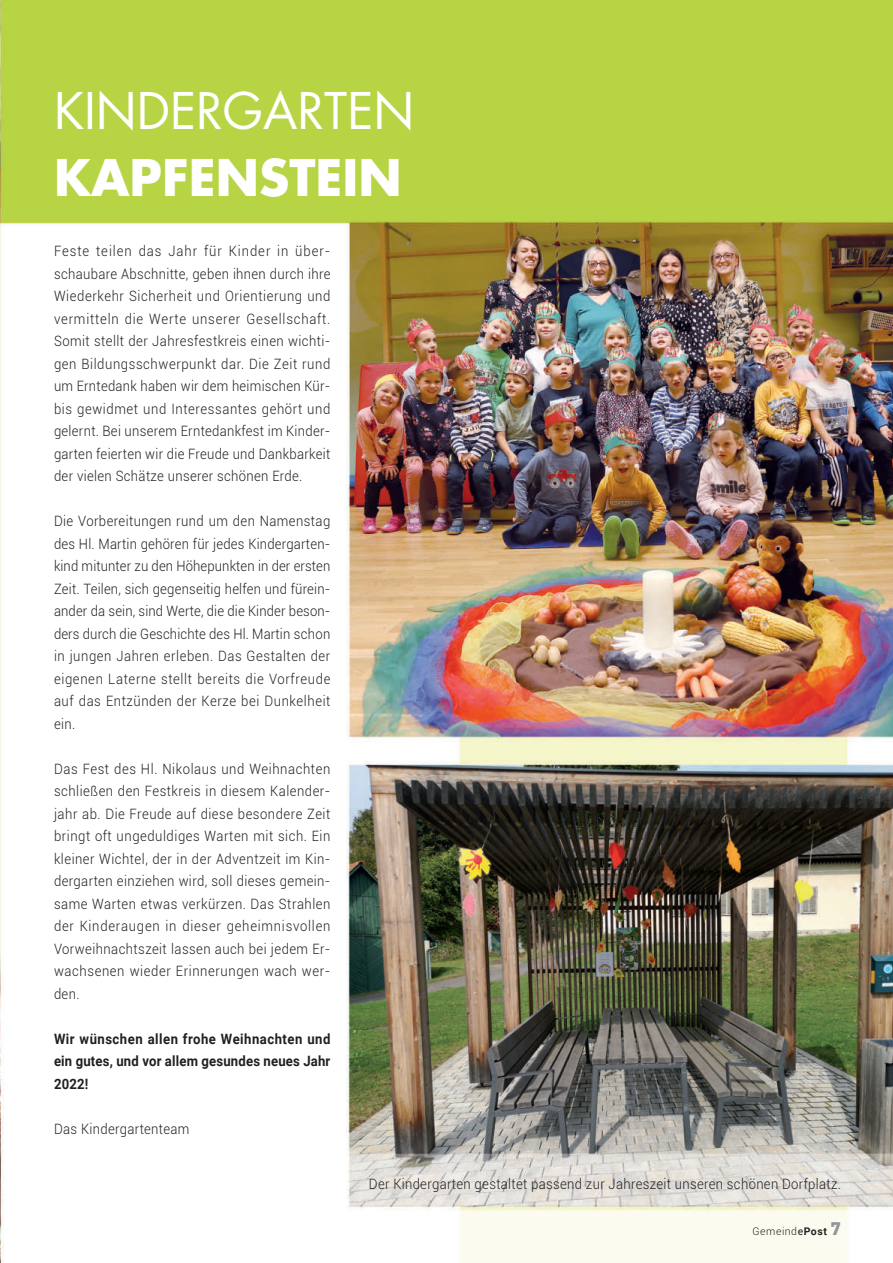
<style>
.page{position:relative;width:893px;height:1263px;background:#fff}
.page>*{position:absolute;margin:0;border:0;box-sizing:border-box;transform-origin:0 0}
.t1{font:49.2px "Futura";color:#fff}
.t2{font:700 49.2px "Futura";color:#fff}
.t3{font:300 14.25px/22.5px "Roboto";letter-spacing:.025em;color:#231f20;text-align:justify;scale:.92 1}
.t4{font:700 14.25px/22.5px "Roboto";letter-spacing:.015em;color:#231f20;text-align:justify;scale:.92 1}
.t5{font:300 10.5px "Roboto";letter-spacing:.05em;color:#231f20}
.s1{font-weight:400}
.s2{font-weight:700}
.s3{font-family:"DIN";font-weight:900;font-size:18px;color:#939598}
</style>
<div class="page">
<img style="left:0;top:0;width:893px;height:1263px">
<h1 class="t1" style="left:54px;top:89px;width:362px">KINDERGARTEN</h1>
<h1 class="t2" style="left:54px;top:155px;width:349px">KAPFENSTEIN</h1>
<p class="t3" style="left:54px;top:239px;width:302px">Feste teilen das Jahr für Kinder in über&shy;schaubare Abschnitte, geben ihnen durch ihre Wiederkehr Sicherheit und Orientierung und vermitteln die Werte unserer Gesellschaft.<br>Somit stellt der Jahresfestkreis einen wichti&shy;gen Bildungsschwerpunkt dar. Die Zeit rund um Erntedank haben wir dem heimischen Kür&shy;bis gewidmet und Interessantes gehört und gelernt. Bei unserem Erntedankfest im Kinder&shy;garten feierten wir die Freude und Dankbarkeit der vielen Schätze unserer schönen Erde.</p>
<p class="t3" style="left:54px;top:509px;width:302px">Die Vorbereitungen rund um den Namenstag des Hl. Martin gehören für jedes Kindergarten&shy;kind mitunter zu den Höhepunkten in der ersten Zeit. Teilen, sich gegenseitig helfen und fürein&shy;ander da sein, sind Werte, die die Kinder beson&shy;ders durch die Geschichte des Hl. Martin schon in jungen Jahren erleben. Das Gestalten der eigenen Laterne stellt bereits die Vorfreude auf das Entzünden der Kerze bei Dunkelheit ein.</p>
<p class="t3" style="left:54px;top:757px;width:302px">Das Fest des Hl. Nikolaus und Weihnachten schließen den Festkreis in diesem Kalender&shy;jahr ab. Die Freude auf diese besondere Zeit bringt oft ungeduldiges Warten mit sich. Ein kleiner Wichtel, der in der Adventzeit im Kin&shy;dergarten einziehen wird, soll dieses gemein&shy;same Warten etwas verkürzen. Das Strahlen der Kinderaugen in dieser geheimnisvollen Vorweihnachtszeit lassen auch bei jedem Er&shy;wachsenen wieder Erinnerungen wach wer&shy;den.</p>
<p class="t4" style="left:54px;top:1028px;width:302px">Wir wünschen allen frohe Weihnachten und ein gutes, und vor allem gesundes neues Jahr 2022!</p>
<p class="t3" style="left:54px;top:1117px;width:149px">Das Kindergartenteam</p>
<p class="t3" style="left:369px;top:1172px;width:515px">Der Kindergarten gestaltet passend zur Jahreszeit unseren schönen Dorfplatz.</p>
<p class="t5" style="left:753px;top:1224px;width:90px">Gemeind<span class="s1">e</span><span class="s2">Post</span> <span class="s3">7</span></p>
</div>
